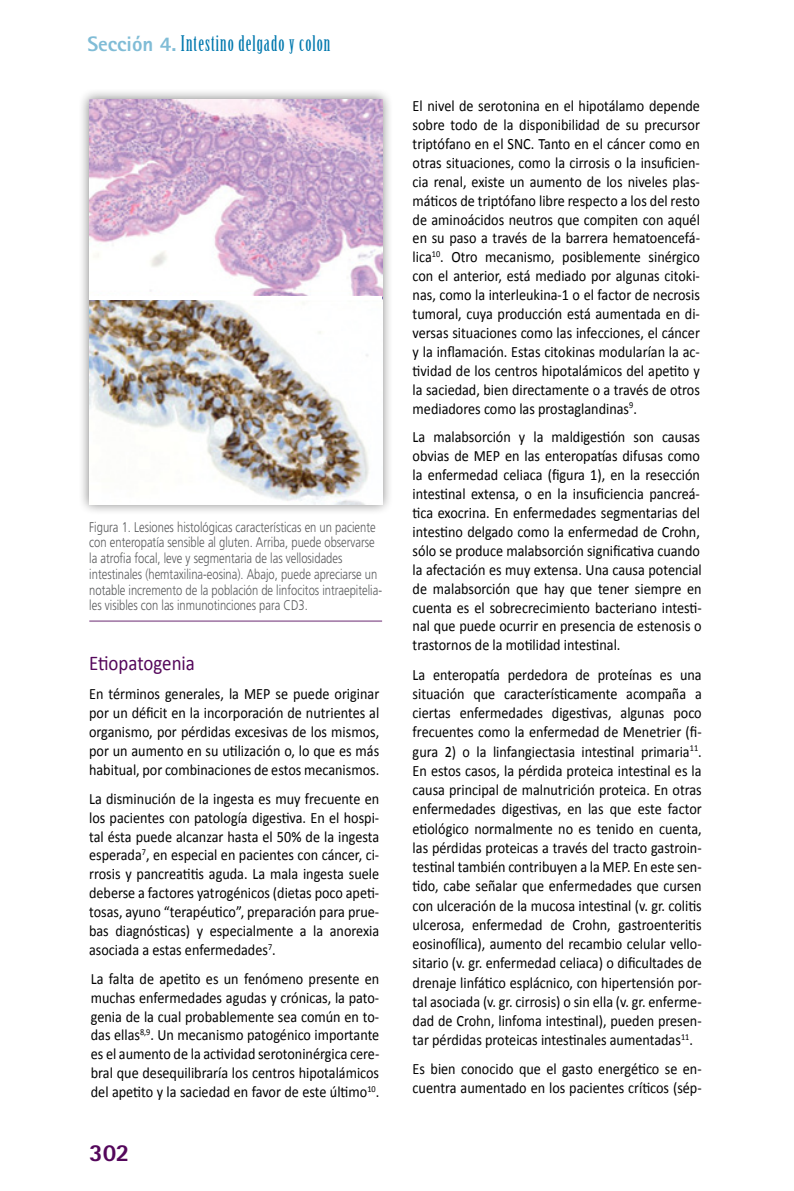
<style>
.page{position:relative;width:794px;height:1191px;background:#fff}
.page>*{position:absolute;margin:0;border:0;box-sizing:border-box;transform-origin:0 0}
.t1{font:800 24.5px "Rotis Sans Serif";color:#54075b}
.t2{font:21px "Birch Std";letter-spacing:.05em;color:#0078ae}
.t3{font:21px "Calibri";color:#54075b;scale:.9 1}
.t4{font:15.75px/18.9px "Calibri";color:#000;text-align:justify;scale:.9 1}
.t5{font:300 14px/15.8px "Frutiger";color:#58595b;scale:.8 1}
.s1{font-family:"Rotis Sans Serif";font-weight:800;color:#80bcd6}
</style>
<div class="page">
<hr style="left:89px;top:620px;width:293px;height:2px;background:#a983ad">
<div style="left:78px;top:88px;width:315px;height:428px;background:#000;opacity:.5"></div>
<img style="left:89px;top:99px;width:293px;height:405px">
<hr style="left:89px;top:296px;width:293px;height:4px;background:#fff">
<h2 class="t2" style="left:87px;top:32px;width:244px"><span class="s1">Sección 4.</span> Intestino delgado y colon</h2>
<p class="t5" style="left:89px;top:519px;width:367px">Figura 1. Lesiones histológicas características en un paciente con enteropatía sensible al gluten. Arriba, puede observarse la atrofia focal, leve y segmentaria de las vellosidades intestinales (hemtaxilina-eosina). Abajo, puede apreciarse un notable incremento de la población de linfocitos intraepitelia&shy;les visibles con las inmunotinciones para CD3.</p>
<h2 class="t3" style="left:89px;top:650px;width:119px">Etiopatogenia</h2>
<p class="t4" style="left:89px;top:684px;width:324px">En términos generales, la MEP se puede originar por un déficit en la incorporación de nutrientes al organismo, por pérdidas excesivas de los mismos, por un aumento en su utilización o, lo que es más habitual, por combinaciones de estos mecanismos.</p>
<p class="t4" style="left:89px;top:789px;width:324px">La disminución de la ingesta es muy frecuente en los pacientes con patología digestiva. En el hospi&shy;tal ésta puede alcanzar hasta el 50% de la ingesta esperada<sup>7</sup>, en especial en pacientes con cáncer, ci&shy;rrosis y pancreatitis aguda. La mala ingesta suele deberse a factores yatrogénicos (dietas poco apeti&shy;tosas, ayuno “terapéutico”, preparación para prue&shy;bas diagnósticas) y especialmente a la anorexia asociada a estas enfermedades<sup>7</sup>.</p>
<p class="t4" style="left:91px;top:969px;width:322px">La falta de apetito es un fenómeno presente en muchas enfermedades agudas y crónicas, la pato&shy;genia de la cual probablemente sea común en to&shy;das ellas<sup>8,9</sup>. Un mecanismo patogénico importante es el aumento de la actividad serotoninérgica cere&shy;bral que desequilibraría los centros hipotalámicos del apetito y la saciedad en favor de este último<sup>10</sup>.</p>
<h1 class="t1" style="left:89px;top:1136px;width:42px">302</h1>
<p class="t4" style="left:412px;top:96px;width:321px">El nivel de serotonina en el hipotálamo depende sobre todo de la disponibilidad de su precursor triptófano en el SNC. Tanto en el cáncer como en otras situaciones, como la cirrosis o la insuficien&shy;cia renal, existe un aumento de los niveles plas&shy;máticos de triptófano libre respecto a los del resto de aminoácidos neutros que compiten con aquél en su paso a través de la barrera hematoencefá&shy;lica<sup>10</sup>. Otro mecanismo, posiblemente sinérgico con el anterior, está mediado por algunas citoki&shy;nas, como la interleukina-1 o el factor de necrosis tumoral, cuya producción está aumentada en di&shy;versas situaciones como las infecciones, el cáncer y la inflamación. Estas citokinas modularían la ac&shy;tividad de los centros hipotalámicos del apetito y la saciedad, bien directamente o a través de otros mediadores como las prostaglandinas<sup>9</sup>.</p>
<p class="t4" style="left:412px;top:428px;width:323px">La malabsorción y la maldigestión son causas obvias de MEP en las enteropatías difusas como la enfermedad celiaca (figura 1), en la resección intestinal extensa, o en la insuficiencia pancreá&shy;tica exocrina. En enfermedades segmentarias del intestino delgado como la enfermedad de Crohn, sólo se produce malabsorción significativa cuando la afectación es muy extensa. Una causa potencial de malabsorción que hay que tener siempre en cuenta es el sobrecrecimiento bacteriano intesti&shy;nal que puede ocurrir en presencia de estenosis o trastornos de la motilidad intestinal.</p>
<p class="t4" style="left:412px;top:665px;width:323px">La enteropatía perdedora de proteínas es una situación que característicamente acompaña a ciertas enfermedades digestivas, algunas poco frecuentes como la enfermedad de Menetrier (fi&shy;gura 2) o la linfangiectasia intestinal primaria<sup>11</sup>.<br>En estos casos, la pérdida proteica intestinal es la causa principal de malnutrición proteica. En otras enfermedades digestivas, en las que este factor etiológico normalmente no es tenido en cuenta, las pérdidas proteicas a través del tracto gastroin&shy;testinal también contribuyen a la MEP. En este sen&shy;tido, cabe señalar que enfermedades que cursen con ulceración de la mucosa intestinal (v. gr. colitis ulcerosa, enfermedad de Crohn, gastroenteritis eosinofílica), aumento del recambio celular vello&shy;sitario (v. gr. enfermedad celiaca) o dificultades de drenaje linfático esplácnico, con hipertensión por&shy;tal asociada (v. gr. cirrosis) o sin ella (v. gr. enferme&shy;dad de Crohn, linfoma intestinal), pueden presen&shy;tar pérdidas proteicas intestinales aumentadas<sup>11</sup>.</p>
<p class="t4" style="left:412px;top:1059px;width:323px">Es bien conocido que el gasto energético se en&shy;cuentra aumentado en los pacientes críticos (sép-</p>
</div>
